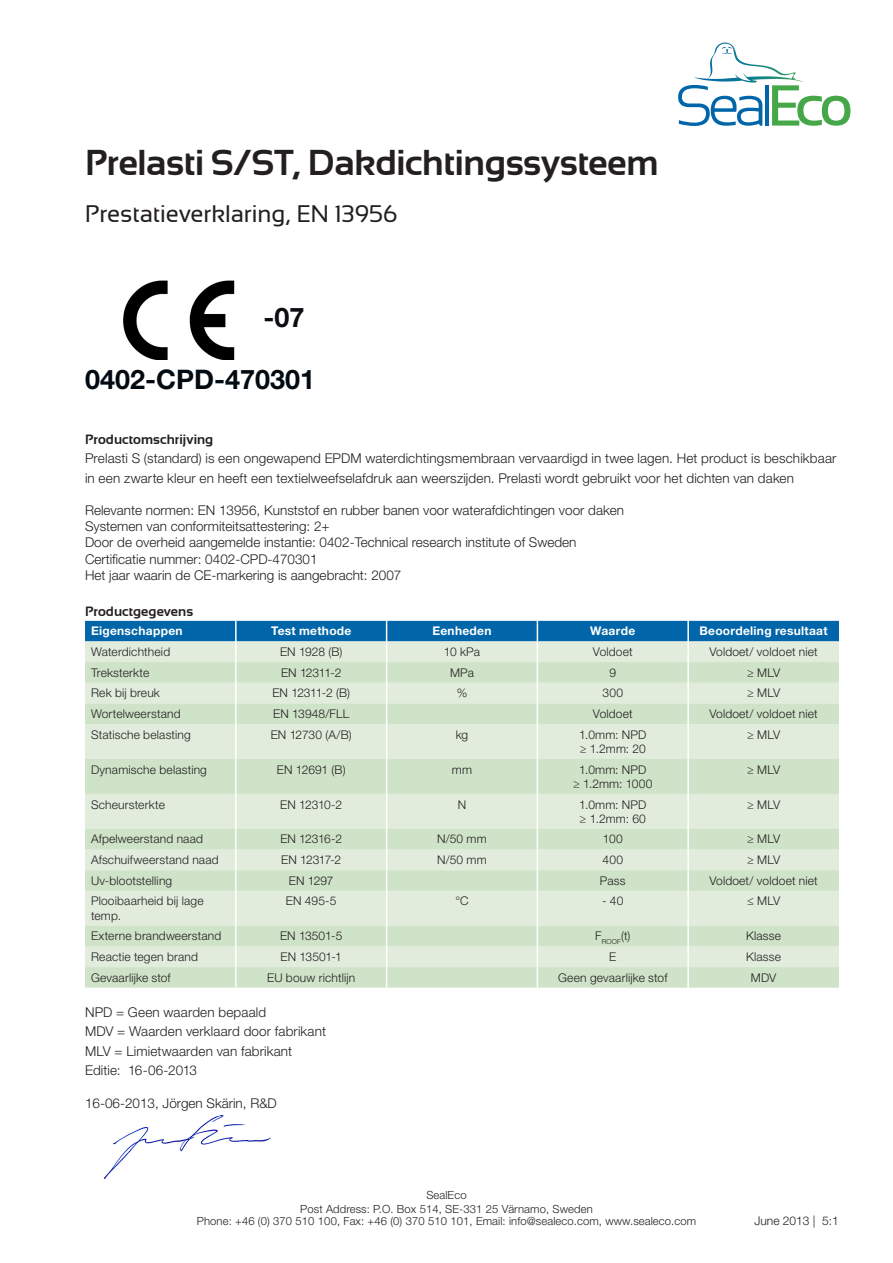
<style>
.page{position:relative;width:893px;height:1263px;background:#fff}
.page>*{position:absolute;margin:0;border:0;box-sizing:border-box;transform-origin:0 0}
.t1{font:700 36px "Sansation";letter-spacing:-.01em;color:#231f20}
.t2{font:700 27px "Helvetica Neue LT Std";color:#030b12}
.t3{font:700 27px "Helvetica Neue LT Std";color:#0e0b11}
.t4{font:24px "Sansation";letter-spacing:-.005em;color:#231f20}
.t5{font:300 13.5px/19.5px "Helvetica Neue LT Std";color:#231f20}
.t6{font:700 13.5px "Sansation";letter-spacing:.005em;color:#231f20}
.t7{font:300 12px/14.4px "Helvetica Neue LT Std";letter-spacing:.015em;color:#231f20}
.t8{font:700 12px "Helvetica Neue LT Std";letter-spacing:.025em;color:#fff}
.t9{font:300 11.25px/14.1px "Helvetica Neue LT Std";letter-spacing:.01em;color:#231f20;text-align:center}
</style>
<div class="page">
<svg style="left:678px;top:43px;width:172px;height:83px"></svg>
<svg style="left:85px;top:724px;width:754px;height:264px;background:#d9e8d3"></svg>
<svg style="left:85px;top:621px;width:754px;height:103px;background:#aececa"></svg>
<hr style="left:687px;top:703px;width:2px;height:21px;background:#fff">
<hr style="left:235px;top:724px;width:2px;height:35px;background:#fff">
<hr style="left:386px;top:724px;width:1px;height:35px;background:#fff">
<hr style="left:537px;top:724px;width:1px;height:35px;background:#fff">
<hr style="left:687px;top:724px;width:2px;height:35px;background:#fff">
<hr style="left:235px;top:759px;width:2px;height:35px;background:#fff">
<hr style="left:386px;top:759px;width:1px;height:35px;background:#fff">
<hr style="left:537px;top:759px;width:1px;height:35px;background:#fff">
<hr style="left:687px;top:759px;width:2px;height:35px;background:#fff">
<hr style="left:235px;top:794px;width:2px;height:35px;background:#fff">
<hr style="left:386px;top:794px;width:1px;height:35px;background:#fff">
<hr style="left:537px;top:794px;width:1px;height:35px;background:#fff">
<hr style="left:687px;top:794px;width:2px;height:35px;background:#fff">
<hr style="left:235px;top:829px;width:2px;height:20px;background:#fff">
<hr style="left:687px;top:829px;width:2px;height:20px;background:#fff">
<hr style="left:235px;top:849px;width:2px;height:21px;background:#fff">
<hr style="left:687px;top:849px;width:2px;height:21px;background:#fff">
<hr style="left:235px;top:870px;width:2px;height:21px;background:#fff">
<svg style="left:386px;top:829px;width:1px;height:62px"></svg>
<svg style="left:537px;top:829px;width:1px;height:62px"></svg>
<hr style="left:687px;top:870px;width:2px;height:21px;background:#fff">
<hr style="left:235px;top:891px;width:2px;height:35px;background:#fff">
<hr style="left:386px;top:891px;width:1px;height:35px;background:#fff">
<hr style="left:537px;top:891px;width:1px;height:35px;background:#fff">
<hr style="left:687px;top:891px;width:2px;height:35px;background:#fff">
<hr style="left:235px;top:926px;width:2px;height:20px;background:#fff">
<hr style="left:687px;top:926px;width:2px;height:20px;background:#fff">
<hr style="left:235px;top:946px;width:2px;height:21px;background:#fff">
<hr style="left:687px;top:946px;width:2px;height:21px;background:#fff">
<hr style="left:235px;top:967px;width:2px;height:21px;background:#fff">
<svg style="left:386px;top:926px;width:1px;height:62px"></svg>
<svg style="left:537px;top:926px;width:1px;height:62px"></svg>
<hr style="left:687px;top:967px;width:2px;height:21px;background:#fff">
<img style="left:123px;top:280px;width:112px;height:80px">
<img style="left:103px;top:1115px;width:168px;height:64px">
<p class="t1" style="left:85px;top:143px;width:575px">Prelasti S/ST, Dakdichtingssysteem</p>
<p class="t4" style="left:85px;top:200px;width:314px">Prestatieverklaring, EN 13956</p>
<p class="t3" style="left:264px;top:300px;width:43px">-07</p>
<p class="t2" style="left:85px;top:362px;width:232px">0402-CPD-470301</p>
<p class="t6" style="left:85px;top:431px;width:130px">Productomschrijving</p>
<p class="t5" style="left:85px;top:448px;width:753px">Prelasti S (standard) is een ongewapend EPDM waterdichtingsmembraan vervaardigd in twee lagen. Het product is beschikbaar in een zwarte kleur en heeft een textielweefselafdruk aan weerszijden. Prelasti wordt gebruikt voor het dichten van daken</p>
<p class="t5" style="left:85px;top:500px;width:540px">Relevante normen: EN 13956, Kunststof en rubber banen voor waterafdichtingen voor daken</p>
<p class="t5" style="left:85px;top:516px;width:246px">Systemen van conformiteitsattestering: 2+</p>
<p class="t5" style="left:85px;top:532px;width:493px">Door de overheid aangemelde instantie: 0402-Technical research institute of Sweden</p>
<p class="t5" style="left:85px;top:549px;width:234px">Certificatie nummer: 0402-CPD-470301</p>
<p class="t5" style="left:85px;top:565px;width:318px">Het jaar waarin de CE-markering is aangebracht: 2007</p>
<p class="t6" style="left:85px;top:603px;width:110px">Productgegevens</p>
<p class="t8" style="left:91px;top:624px;width:93px">Eigenschappen</p>
<p class="t8" style="left:271px;top:624px;width:82px">Test methode</p>
<p class="t8" style="left:432px;top:624px;width:61px">Eenheden</p>
<p class="t8" style="left:590px;top:624px;width:47px">Waarde</p>
<p class="t8" style="left:699px;top:624px;width:130px">Beoordeling resultaat</p>
<p class="t7" style="left:91px;top:644px;width:81px">Waterdichtheid</p>
<p class="t7" style="left:280px;top:644px;width:64px">EN 1928 (B)</p>
<p class="t7" style="left:444px;top:644px;width:38px">10 kPa</p>
<p class="t7" style="left:593px;top:644px;width:41px">Voldoet</p>
<p class="t7" style="left:709px;top:644px;width:110px">Voldoet/ voldoet niet</p>
<p class="t7" style="left:91px;top:665px;width:60px">Treksterkte</p>
<p class="t7" style="left:281px;top:665px;width:62px">EN 12311-2</p>
<p class="t7" style="left:450px;top:665px;width:25px">MPa</p>
<p class="t7" style="left:609px;top:665px;width:8px">9</p>
<p class="t7" style="left:747px;top:665px;width:35px">≥ MLV</p>
<p class="t7" style="left:91px;top:685px;width:70px">Rek bij breuk</p>
<p class="t7" style="left:272px;top:685px;width:79px">EN 12311-2 (B)</p>
<p class="t7" style="left:457px;top:685px;width:12px">%</p>
<p class="t7" style="left:602px;top:685px;width:22px">300</p>
<p class="t7" style="left:747px;top:685px;width:35px">≥ MLV</p>
<p class="t7" style="left:91px;top:706px;width:91px">Wortelweerstand</p>
<p class="t7" style="left:273px;top:706px;width:77px">EN 13948/FLL</p>
<p class="t7" style="left:593px;top:706px;width:41px">Voldoet</p>
<p class="t7" style="left:709px;top:706px;width:110px">Voldoet/ voldoet niet</p>
<p class="t7" style="left:91px;top:727px;width:101px">Statische belasting</p>
<p class="t7" style="left:271px;top:727px;width:82px">EN 12730 (A/B)</p>
<p class="t7" style="left:456px;top:727px;width:14px">kg</p>
<p class="t7" style="left:579px;top:727px;width:69px">1.0mm: NPD</p>
<p class="t7" style="left:580px;top:741px;width:68px">≥ 1.2mm: 20</p>
<p class="t7" style="left:747px;top:727px;width:35px">≥ MLV</p>
<p class="t7" style="left:91px;top:762px;width:117px">Dynamische belasting</p>
<p class="t7" style="left:277px;top:762px;width:70px">EN 12691 (B)</p>
<p class="t7" style="left:452px;top:762px;width:22px">mm</p>
<p class="t7" style="left:579px;top:762px;width:69px">1.0mm: NPD</p>
<p class="t7" style="left:573px;top:776px;width:81px">≥ 1.2mm: 1000</p>
<p class="t7" style="left:91px;top:797px;width:75px">Scheursterkte</p>
<p class="t7" style="left:280px;top:797px;width:63px">EN 12310-2</p>
<p class="t7" style="left:458px;top:797px;width:10px">N</p>
<p class="t7" style="left:579px;top:797px;width:69px">1.0mm: NPD</p>
<p class="t7" style="left:580px;top:811px;width:68px">≥ 1.2mm: 60</p>
<p class="t7" style="left:747px;top:762px;width:35px">≥ MLV</p>
<p class="t7" style="left:747px;top:797px;width:35px">≥ MLV</p>
<p class="t7" style="left:91px;top:832px;width:113px">Afpelweerstand naad</p>
<p class="t7" style="left:280px;top:832px;width:63px">EN 12316-2</p>
<p class="t7" style="left:437px;top:832px;width:51px">N/50 mm</p>
<p class="t7" style="left:603px;top:832px;width:21px">100</p>
<p class="t7" style="left:747px;top:832px;width:35px">≥ MLV</p>
<p class="t7" style="left:91px;top:852px;width:129px">Afschuifweerstand naad</p>
<p class="t7" style="left:281px;top:852px;width:62px">EN 12317-2</p>
<p class="t7" style="left:437px;top:852px;width:51px">N/50 mm</p>
<p class="t7" style="left:603px;top:852px;width:22px">400</p>
<p class="t7" style="left:747px;top:852px;width:35px">≥ MLV</p>
<p class="t7" style="left:91px;top:873px;width:83px">Uv-blootstelling</p>
<p class="t7" style="left:289px;top:873px;width:46px">EN 1297</p>
<p class="t7" style="left:600px;top:873px;width:27px">Pass</p>
<p class="t7" style="left:709px;top:873px;width:110px">Voldoet/ voldoet niet</p>
<p class="t7" style="left:91px;top:894px;width:114px">Plooibaarheid bij lage temp.</p>
<p class="t7" style="left:286px;top:894px;width:52px">EN 495-5</p>
<p class="t7" style="left:455px;top:894px;width:15px">°C</p>
<p class="t7" style="left:602px;top:894px;width:23px">- 40</p>
<p class="t7" style="left:747px;top:894px;width:35px">≤ MLV</p>
<p class="t7" style="left:91px;top:929px;width:132px">Externe brandweerstand</p>
<p class="t7" style="left:280px;top:929px;width:64px">EN 13501-5</p>
<p class="t7" style="left:595px;top:929px;width:37px">F<sub>ROOF</sub>(t)</p>
<p class="t7" style="left:746px;top:929px;width:37px">Klasse</p>
<p class="t7" style="left:91px;top:949px;width:108px">Reactie tegen brand</p>
<p class="t7" style="left:281px;top:949px;width:63px">EN 13501-1</p>
<p class="t7" style="left:609px;top:949px;width:9px">E</p>
<p class="t7" style="left:746px;top:949px;width:37px">Klasse</p>
<p class="t7" style="left:91px;top:970px;width:81px">Gevaarlijke stof</p>
<p class="t7" style="left:267px;top:970px;width:90px">EU bouw richtlijn</p>
<p class="t7" style="left:558px;top:970px;width:111px">Geen gevaarlijke stof</p>
<p class="t7" style="left:751px;top:970px;width:27px">MDV</p>
<p class="t5" style="left:85px;top:1002px;width:183px">NPD = Geen waarden bepaald</p>
<p class="t5" style="left:85px;top:1021px;width:242px">MDV = Waarden verklaard door fabrikant</p>
<p class="t5" style="left:85px;top:1041px;width:209px">MLV = Limietwaarden van fabrikant</p>
<p class="t5" style="left:85px;top:1060px;width:114px">Editie: 16-06-2013</p>
<p class="t5" style="left:85px;top:1093px;width:193px">16-06-2013, Jörgen Skärin, R&amp;D</p>
<p class="t9" style="left:300px;top:1187px;width:294px">SealEco<br>Post Address: P.O. Box 514, SE-331 25 Värnamo, Sweden</p>
<p class="t9" style="left:197px;top:1213px;width:501px">Phone: +46 (0) 370 510 100, Fax: +46 (0) 370 510 101, Email: info@sealeco.com, www.sealeco.com</p>
<p class="t7" style="left:754px;top:1213px;width:86px">June 2013 | 5:1</p>
</div>
